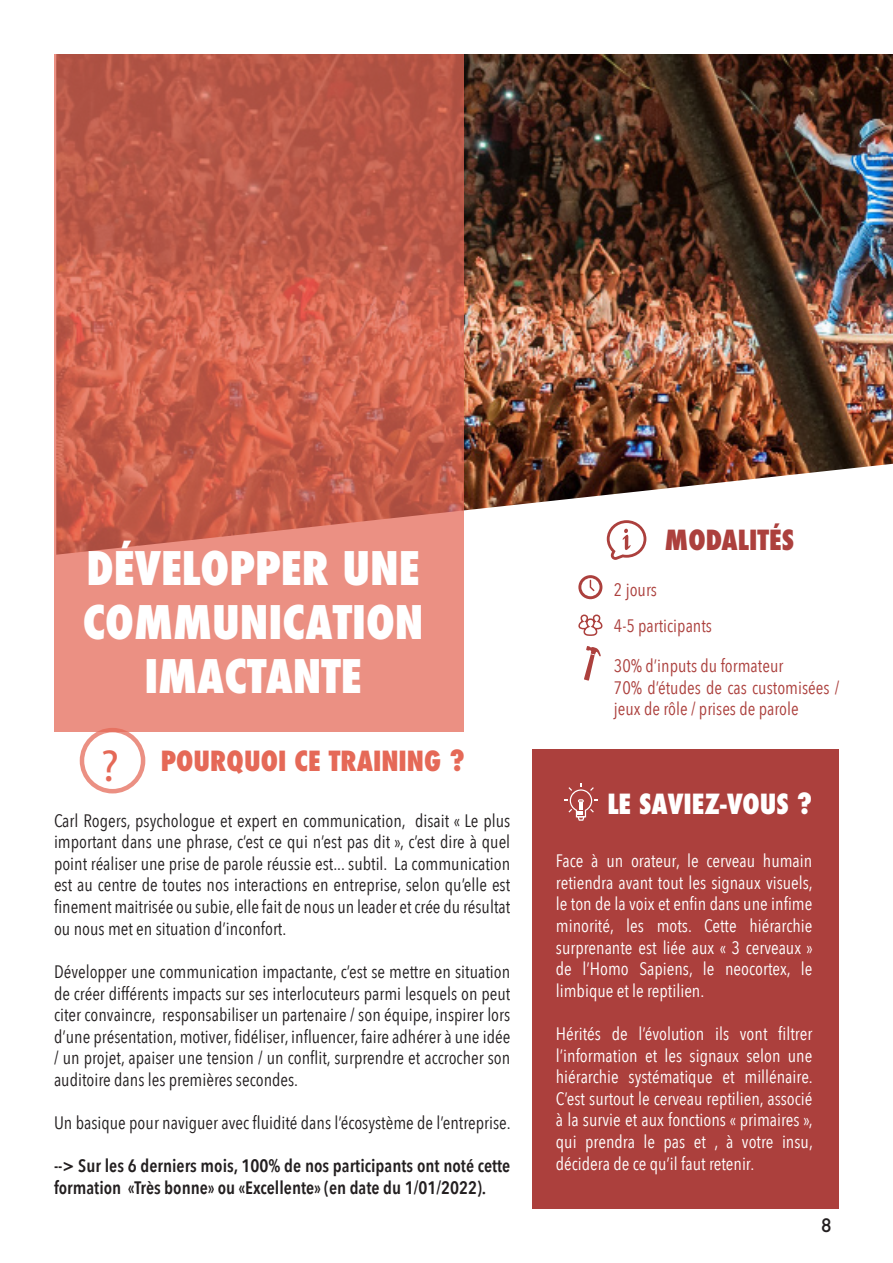
<style>
.page{position:relative;width:893px;height:1263px;background:#fff}
.page>*{position:absolute;margin:0;border:0;box-sizing:border-box;transform-origin:0 0}
.t1{font:800 condensed 45px/54px "Futura";color:#fff;text-align:center}
.t2{font:45px "Myriad Pro";color:#e56957}
.t3{font:800 condensed 27px "Futura";color:#e56957}
.t4{font:800 condensed 27px "Futura";color:#fff}
.t5{font:800 condensed 27px "Futura";color:#ac403d}
.t6{font:18px/21.6px "Avenir Next Condensed";color:#231f20;text-align:justify}
.t7{font:18px/21.6px "Avenir Next Condensed";color:#fff;text-align:justify}
.t8{font:600 18px/21.6px "Avenir Next Condensed";color:#231f20}
.t9{font:18px/21.6px "Avenir Next Condensed";color:#ac403d}
.t10{font:500 18px "Futura";color:#231f20}
</style>
<div class="page">
<img style="left:463px;top:54px;width:430px;height:501px">
<div style="left:80px;top:728px;width:65px;height:65px;border:4px solid #e56957;border-radius:50%"></div>
<svg style="left:54px;top:54px;width:409px;height:677px;background:#cf6c5c"></svg>
<div style="left:533px;top:749px;width:306px;height:460px;background:#ac403d"></div>
<svg style="left:607px;top:520px;width:39px;height:40px"></svg>
<svg style="left:578px;top:575px;width:24px;height:24px"></svg>
<svg style="left:578px;top:614px;width:25px;height:22px"></svg>
<svg style="left:584px;top:646px;width:17px;height:35px"></svg>
<svg style="left:564px;top:783px;width:34px;height:38px"></svg>
<p class="t1" style="left:83px;top:542px;width:342px">DÉVELOPPER UNE<br>COMMUNICATION<br>IMACTANTE</p>
<p class="t2" style="left:101px;top:738px;width:20px">?</p>
<p class="t3" style="left:161px;top:742px;width:306px">POURQUOI CE TRAINING ?</p>
<p class="t6" style="left:54px;top:809px;width:458px">Carl Rogers, psychologue et expert en communication, disait « Le plus important dans une phrase, c’est ce qui n’est pas dit », c’est dire à quel point réaliser une prise de parole réussie est... subtil. La communication est au centre de toutes nos interactions en entreprise, selon qu’elle est finement maitrisée ou subie, elle fait de nous un leader et crée du résultat ou nous met en situation d’inconfort.</p>
<p class="t6" style="left:54px;top:960px;width:458px">Développer une communication impactante, c’est se mettre en situation de créer différents impacts sur ses interlocuteurs parmi lesquels on peut citer convaincre, responsabiliser un partenaire / son équipe, inspirer lors d’une présentation, motiver, fidéliser, influencer, faire adhérer à une idée / un projet, apaiser une tension / un conflit, surprendre et accrocher son auditoire dans les premières secondes.</p>
<p class="t6" style="left:54px;top:1111px;width:458px">Un basique pour naviguer avec fluidité dans l’écosystème de l’entreprise.</p>
<p class="t8" style="left:54px;top:1155px;width:458px">--&gt; Sur les 6 derniers mois, 100% de nos participants ont noté cette formation «Très bonne» ou «Excellente» (en date du 1/01/2022).</p>
<p class="t5" style="left:665px;top:522px;width:131px">MODALITÉS</p>
<p class="t9" style="left:614px;top:578px;width:45px">2 jours</p>
<p class="t9" style="left:614px;top:614px;width:100px">4-5 participants</p>
<p class="t9" style="left:614px;top:654px;width:171px">30% d’inputs du formateur</p>
<p class="t9" style="left:614px;top:676px;width:227px">70% d’études de cas customisées / jeux de rôle / prises de parole</p>
<p class="t4" style="left:607px;top:785px;width:206px">LE SAVIEZ-VOUS ?</p>
<p class="t7" style="left:556px;top:849px;width:258px">Face à un orateur, le cerveau humain retiendra avant tout les signaux visuels, le ton de la voix et enfin dans une infime minorité, les mots. Cette hiérarchie surprenante est liée aux « 3 cerveaux » de l’Homo Sapiens, le neocortex, le limbique et le reptilien.</p>
<p class="t7" style="left:556px;top:1022px;width:259px">Hérités de l’évolution ils vont filtrer l’information et les signaux selon une hiérarchie systématique et millénaire.<br>C’est surtout le cerveau reptilien, associé à la survie et aux fonctions « primaires », qui prendra le pas et , à votre insu, décidera de ce qu’il faut retenir.</p>
<p class="t10" style="left:821px;top:1213px;width:13px">8</p>
</div>
